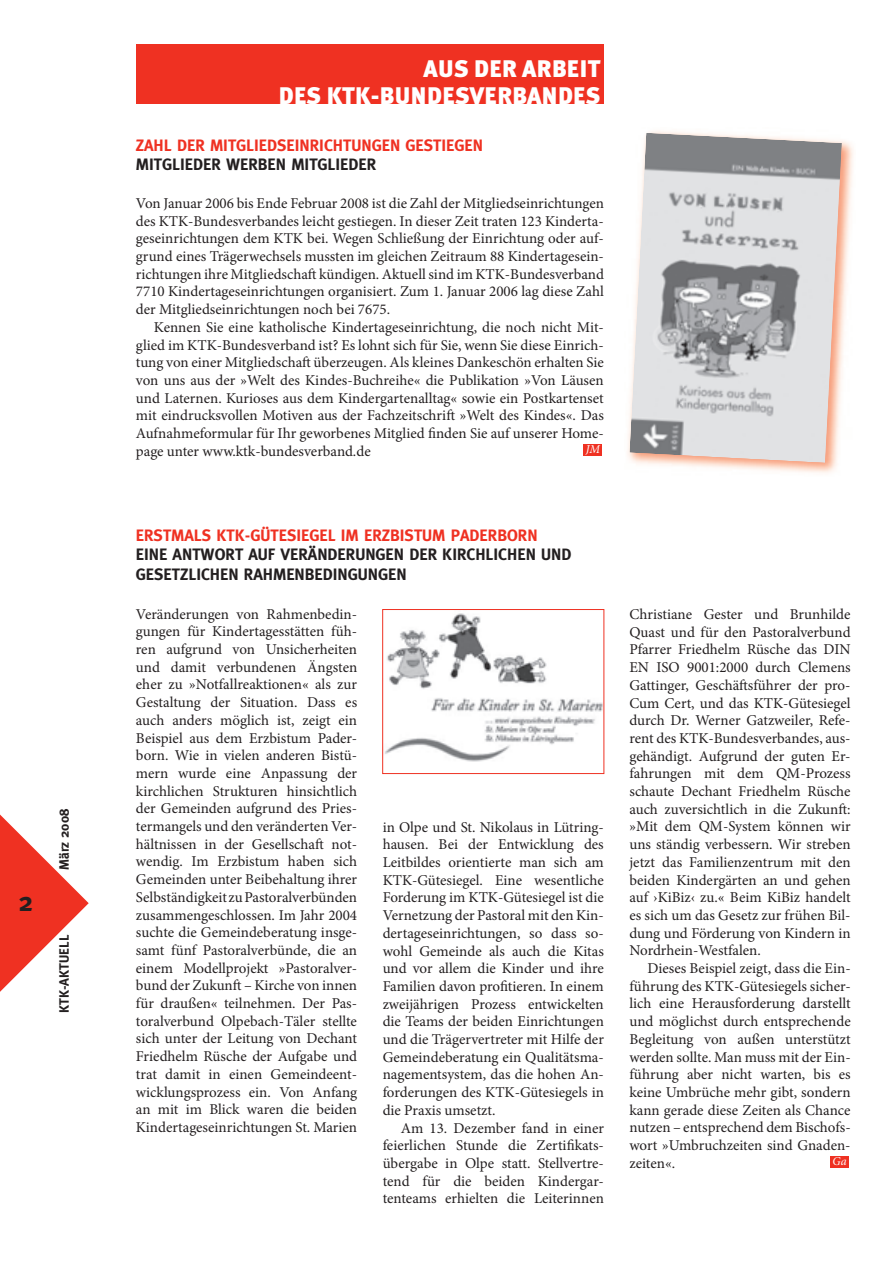
<style>
.page{position:relative;width:893px;height:1263px;background:#fff}
.page>*{position:absolute;margin:0;border:0;box-sizing:border-box;transform-origin:0 0}
.t1{font:700 27px "Meta";color:#231f20}
.t2{font:900 24px/27px "Meta Plus";color:#fff;text-align:right}
.t3{font:700 16.5px/19.5px "Meta";color:#231f20}
.t4{font:700 16.5px "Meta";color:#ef3122}
.t5{font:15px/17.7px "Minion Pro";color:#231f20;text-align:justify}
.t6{font:700 13.5px "Meta";color:#231f20}
.t7{font:italic 12px "Minion Pro";color:#fff}
</style>
<div class="page">
<svg style="left:0;top:814px;width:89px;height:178px"></svg>
<div style="left:136px;top:45px;width:468px;height:59px;background:#ef3122"></div>
<div style="left:583px;top:444px;width:19px;height:12px;background:#ef3122"></div>
<img style="left:627px;top:131px;width:226px;height:342px">
<img style="left:629px;top:133px;width:212px;height:330px">
<div style="left:830px;top:1156px;width:19px;height:12px;background:#ef3122"></div>
<img style="left:384px;top:613px;width:218px;height:149px">
<div style="left:382px;top:609px;width:222px;height:165px;border:1px solid #ef3122"></div>
<h1 class="t1" style="left:19px;top:892px;width:16px">2</h1>
<p class="t6" style="left:59px;top:870px;width:63px;rotate:-90deg">März 2008</p>
<p class="t6" style="left:59px;top:1013px;width:80px;rotate:-90deg">KTK-AKTUELL</p>
<h2 class="t2" style="left:278px;top:56px;width:323px">AUS DER ARBEIT<br>DES KTK-BUNDESVERBANDES</h2>
<p class="t4" style="left:136px;top:139px;width:348px">ZAHL DER MITGLIEDSEINRICHTUNGEN GESTIEGEN</p>
<p class="t3" style="left:136px;top:156px;width:242px">MITGLIEDER WERBEN MITGLIEDER</p>
<p class="t5" style="left:136px;top:196px;width:469px">Von Januar 2006 bis Ende Februar 2008 ist die Zahl der Mitgliedseinrichtungen des KTK-Bundesverbandes leicht gestiegen. In dieser Zeit traten 123 Kinderta&shy;geseinrichtungen dem KTK bei. Wegen Schließung der Einrichtung oder auf&shy;grund eines Trägerwechsels mussten im gleichen Zeitraum 88 Kindertagesein&shy;richtungen ihre Mitgliedschaft kündigen. Aktuell sind im KTK-Bundesverband 7710 Kindertageseinrichtungen organisiert. Zum 1. Januar 2006 lag diese Zahl der Mitgliedseinrichtungen noch bei 7675.</p>
<p class="t5" style="left:136px;top:319px;width:469px;text-indent:18px">Kennen Sie eine katholische Kindertageseinrichtung, die noch nicht Mit&shy;glied im KTK-Bundesverband ist? Es lohnt sich für Sie, wenn Sie diese Einrich&shy;tung von einer Mitgliedschaft überzeugen. Als kleines Dankeschön erhalten Sie von uns aus der »Welt des Kindes-Buchreihe« die Publikation »Von Läusen und Laternen. Kurioses aus dem Kindergartenalltag« sowie ein Postkartenset mit eindrucksvollen Motiven aus der Fachzeitschrift »Welt des Kindes«. Das Aufnahmeformular für Ihr geworbenes Mitglied finden Sie auf unserer Home&shy;page unter www.ktk-bundesverband.de</p>
<p class="t7" style="left:585px;top:444px;width:16px">JM</p>
<p class="t4" style="left:136px;top:529px;width:403px">ERSTMALS KTK-GÜTESIEGEL IM ERZBISTUM PADERBORN</p>
<p class="t3" style="left:136px;top:546px;width:437px">EINE ANTWORT AUF VERÄNDERUNGEN DER KIRCHLICHEN UND<br>GESETZLICHEN RAHMENBEDINGUNGEN</p>
<p class="t5" style="left:136px;top:606px;width:223px">Veränderungen von Rahmenbedin&shy;gungen für Kindertagesstätten füh&shy;ren aufgrund von Unsicherheiten und damit verbundenen Ängsten eher zu »Notfallreaktionen« als zur Gestaltung der Situation. Dass es auch anders möglich ist, zeigt ein Beispiel aus dem Erzbistum Pader&shy;born. Wie in vielen anderen Bistü&shy;mern wurde eine Anpassung der kirchlichen Strukturen hinsichtlich der Gemeinden aufgrund des Pries&shy;termangels und den veränderten Ver&shy;hältnissen in der Gesellschaft not&shy;wendig. Im Erzbistum haben sich Gemeinden unter Beibehaltung ihrer Selbständigkeit zu Pastoralverbünden zusammengeschlossen. Im Jahr 2004 suchte die Gemeindeberatung insge&shy;samt fünf Pastoralverbünde, die an einem Modellprojekt »Pastoralver&shy;bund der Zukunft – Kirche von innen für draußen« teilnehmen. Der Pas&shy;toralverbund Olpebach-Täler stell te sich unter der Leitung von Dechant Friedhelm Rüsche der Aufgabe und trat damit in einen Gemeindeent&shy;wicklungsprozess ein. Von Anfang an mit im Blick waren die beiden Kindertageseinrichtungen St. Marien</p>
<p class="t5" style="left:382px;top:819px;width:223px">in Olpe und St. Nikolaus in Lütring&shy;hausen. Bei der Entwicklung des Leitbildes orientierte man sich am KTK-Gütesiegel. Eine wesentliche Forderung im KTK-Gütesiegel ist die Vernetzung der Pastoral mit den Kin&shy;dertageseinrichtungen, so dass so&shy;wohl Gemeinde als auch die Kitas und vor allem die Kinder und ihre Familien davon profitieren. In einem zweijährigen Prozess entwickelten die Teams der beiden Einrichtungen und die Trägervertreter mit Hilfe der Gemeindeberatung ein Qualitätsma&shy;nagementsystem, das die hohen An&shy;forderungen des KTK-Gütesiegels in die Praxis umsetzt.</p>
<p class="t5" style="left:382px;top:1120px;width:223px;text-indent:18px">Am 13. Dezember fand in einer feierlichen Stunde die Zertifikats&shy;übergabe in Olpe statt. Stellvertre&shy;tend für die beiden Kindergar&shy;tenteams erhielten die Leiterinnen</p>
<p class="t5" style="left:629px;top:607px;width:223px">Christiane Gester und Brunhilde Quast und für den Pastoralverbund Pfarrer Friedhelm Rüsche das DIN EN ISO 9001:2000 durch Clemens Gattinger, Geschäftsführer der pro-Cum Cert, und das KTK-Gütesiegel durch Dr. Werner Gatzweiler, Refe&shy;rent des KTK-Bundesverbandes, aus&shy;gehändigt. Aufgrund der guten Er&shy;fahrungen mit dem QM-Prozess schaute Dechant Friedhelm Rüsche auch zuversichtlich in die Zukunft: »Mit dem QM-System können wir uns ständig verbessern. Wir streben jetzt das Familienzentrum mit den beiden Kindergärten an und gehen auf ›KiBiz‹ zu.« Beim KiBiz handelt es sich um das Gesetz zur frühen Bil&shy;dung und Förderung von Kindern in Nordrhein-Westfalen.</p>
<p class="t5" style="left:629px;top:961px;width:223px;text-indent:18px">Dieses Beispiel zeigt, dass die Ein&shy;führung des KTK-Gütesiegels sicher&shy;lich eine Herausforderung darstellt und möglichst durch entsprechende Begleitung von außen unterstützt werden sollte. Man muss mit der Ein&shy;führung aber nicht warten, bis es keine Umbrüche mehr gibt, sondern kann gerade diese Zeiten als Chance nutzen – entsprechend dem Bischofs&shy;wort »Umbruchzeiten sind Gnaden&shy;zeiten«.</p>
<p class="t7" style="left:832px;top:1156px;width:16px">Ga</p>
</div>
